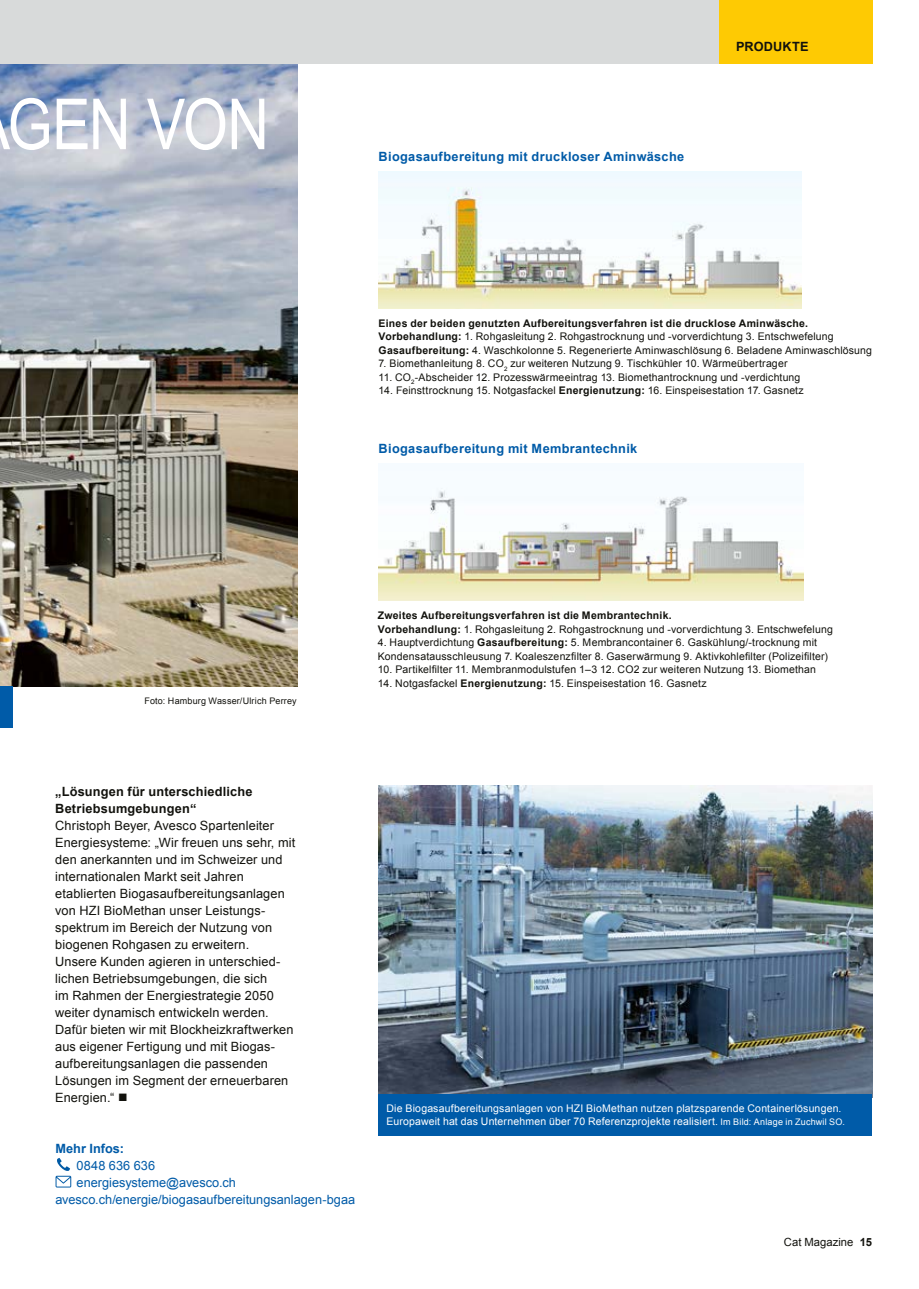
<style>
.page{position:relative;width:919px;height:1289px;background:#fff}
.page>*{position:absolute;margin:0;border:0;box-sizing:border-box;transform-origin:0 0}
.t1{font:70.5px "Arial Narrow";letter-spacing:-.015em;color:#fff}
.t2{font:12.75px/17px "Arial";letter-spacing:.01em;color:#12120d}
.t3{font:12.75px "Arial";color:#005ba8}
.t4{font:700 12.75px "Arial";letter-spacing:.025em;color:#005ba8}
.t5{font:700 12.75px/17px "Arial";letter-spacing:.015em;color:#12120d}
.t6{font:700 12.75px "Arial";letter-spacing:.005em;color:#005ba8}
.t7{font:11.25px "Arial";color:#12120d}
.t8{font:10.5px/13.5px "Arial";letter-spacing:.015em;color:#12120d}
.t9{font:10.5px/12.8px "Arial";letter-spacing:.015em;color:#fff}
.t10{font:9px "Arial";letter-spacing:.02em;color:#12120d}
.s1{font-weight:700}
.s2{font-size:9px}
</style>
<div class="page">
<img style="left:0;top:64px;width:298px;height:622px">
<img style="left:378px;top:172px;width:423px;height:136px">
<img style="left:378px;top:488px;width:425px;height:112px">
<div style="left:0;top:0;width:719px;height:64px;background:#d8dada"></div>
<div style="left:719px;top:0;width:153px;height:64px;background:#feca03"></div>
<img style="left:378px;top:785px;width:494px;height:309px">
<div style="left:378px;top:1094px;width:494px;height:41px;background:#005ba8"></div>
<div style="left:0;top:686px;width:13px;height:41px;background:#005ba8"></div>
<svg style="left:56px;top:1158px;width:15px;height:29px"></svg>
<h1 class="t1" style="left:7px;top:73px;width:263px">GEN VON</h1>
<p class="t4" style="left:378px;top:148px;width:307px">Biogasaufbereitung mit druckloser Aminwäsche</p>
<p class="t5" style="left:736px;top:39px;width:74px">PRODUKTE</p>
<p class="t8" style="left:378px;top:316px;width:495px"><span class="s1">Eines der beiden genutzten Aufbereitungsverfahren ist die drucklose Aminwäsche.<br>Vorbehandlung:</span> 1. Rohgasleitung 2. Rohgastrocknung und -vorverdichtung 3. Entschwefelung<br><span class="s1">Gasaufbereitung:</span> 4. Waschkolonne 5. Regenerierte Aminwaschlösung 6. Beladene Aminwaschlösung</p>
<p class="t8" style="left:378px;top:357px;width:410px">7. Biomethanleitung 8. CO<sub>2</sub> zur weiteren Nutzung 9. Tischkühler 10. Wärmeübertrager</p>
<p class="t8" style="left:378px;top:370px;width:423px">11. CO<sub>2</sub>-Abscheider 12. Prozesswärmeeintrag 13. Biomethantrocknung und -verdichtung</p>
<p class="t8" style="left:378px;top:384px;width:426px">14. Feinsttrocknung 15. Notgasfackel <span class="s1">Energienutzung:</span> 16. Einspeisestation 17. Gasnetz</p>
<p class="t4" style="left:378px;top:440px;width:260px">Biogasaufbereitung mit Membrantechnik</p>
<p class="t10" style="left:145px;top:694px;width:153px">Foto: Hamburg Wasser/Ulrich Perrey</p>
<p class="t8" style="left:378px;top:609px;width:456px"><span class="s1">Zweites Aufbereitungsverfahren ist die Membrantechnik.<br>Vorbehandlung:</span> 1. Rohgasleitung 2. Rohgastrocknung und -vorverdichtung 3. Entschwefelung</p>
<p class="t8" style="left:378px;top:636px;width:451px">4. Hauptverdichtung <span class="s1">Gasaufbereitung:</span> 5. Membrancontainer 6. Gaskühlung/-trocknung mit<br>Kondensatausschleusung 7. Koaleszenzfilter 8. Gaserwärmung 9. Aktivkohlefilter (Polizeifilter)</p>
<p class="t8" style="left:378px;top:663px;width:439px">10. Partikelfilter 11. Membranmodulstufen 1–3 12. CO2 zur weiteren Nutzung 13. Biomethan</p>
<p class="t8" style="left:378px;top:676px;width:330px">14. Notgasfackel <span class="s1">Energienutzung:</span> 15. Einspeisestation 16. Gasnetz</p>
<p class="t5" style="left:55px;top:783px;width:199px">„Lösungen für unterschiedliche<br>Betriebsumgebungen“</p>
<p class="t2" style="left:55px;top:816px;width:241px">Christoph Beyer, Avesco Spartenleiter Energiesysteme: „Wir freuen uns sehr, mit den anerkannten und im Schweizer und internationalen Markt seit Jahren etablierten Biogasaufbereitungsanlagen von HZI BioMethan unser Leistungs&shy;spektrum im Bereich der Nutzung von biogenen Rohgasen zu erweitern.<br>Unsere Kunden agieren in unterschied&shy;lichen Betriebsumgebungen, die sich<br>im Rahmen der Energiestrategie 2050 weiter dynamisch entwickeln werden.<br>Dafür bieten wir mit Blockheizkraftwerken aus eigener Fertigung und mit Biogas&shy;aufbereitungsanlagen die passenden Lösungen im Segment der erneuerbaren Energien.“ ■</p>
<p class="t6" style="left:55px;top:1139px;width:70px">Mehr Infos:</p>
<p class="t3" style="left:77px;top:1157px;width:80px">0848 636 636</p>
<p class="t3" style="left:77px;top:1174px;width:161px">energiesysteme@avesco.ch</p>
<p class="t3" style="left:55px;top:1191px;width:301px">avesco.ch/energie/biogasaufbereitungsanlagen-bgaa</p>
<p class="t9" style="left:386px;top:1102px;width:460px">Die Biogasaufbereitungsanlagen von HZI BioMethan nutzen platzsparende Containerlösungen.<br>Europaweit hat das Unternehmen über 70 Referenzprojekte realisiert. <span class="s2">Im Bild: Anlage in Zuchwil SO.</span></p>
<p class="t7" style="left:783px;top:1235px;width:89px">Cat Magazine <span class="s1">1 5</span></p>
</div>
